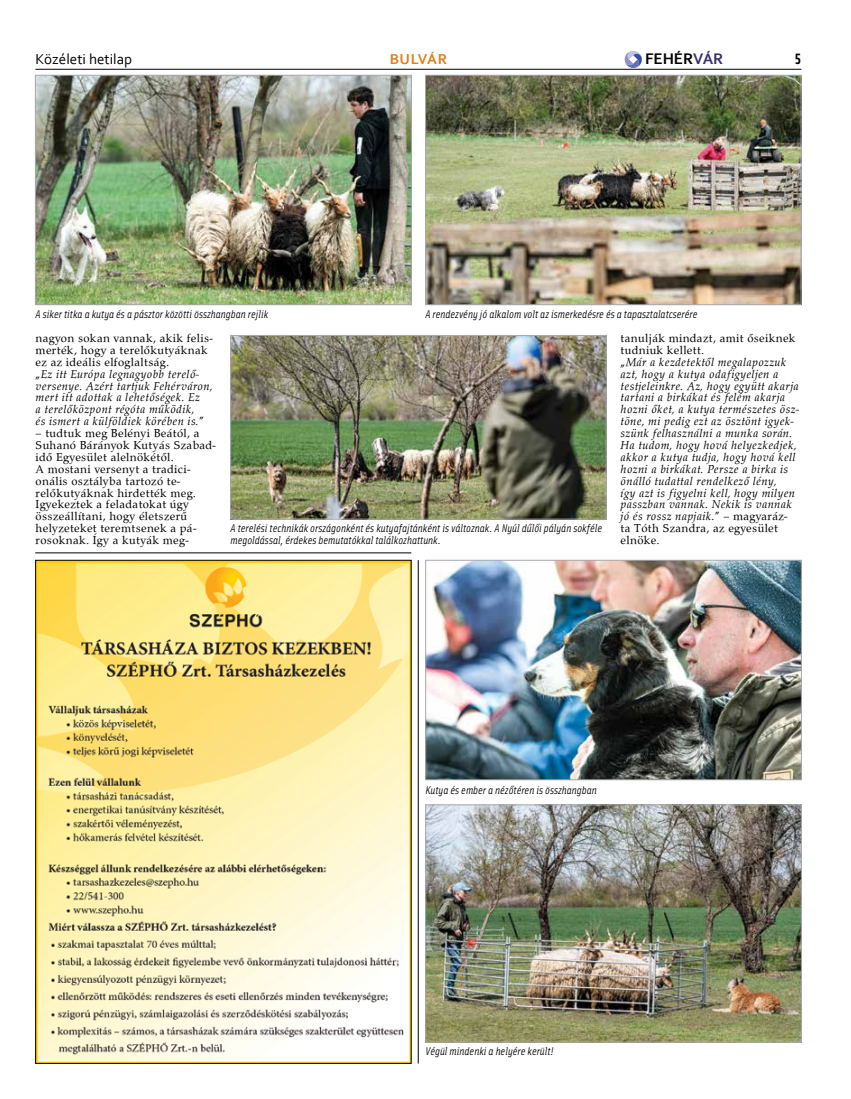
<style>
.page{position:relative;width:851px;height:1099px;background:#fff}
.page>*{position:absolute;margin:0;border:0;box-sizing:border-box;transform-origin:0 0}
.t1{font:700 16.12px "Corbel";color:#000}
.t2{font:15px "Corbel";color:#000}
.t3{font:700 15px "Corbel";letter-spacing:.04em;color:#de811b}
.t4{font:700 15px "Solex";color:#000}
.t5{font:italic 11.88px/11.9px "Palladius";letter-spacing:.03em;color:#000}
.t6{font:11.88px/11.9px "Palladius";letter-spacing:.03em;color:#000}
.t7{font:italic 11.25px/11.9px "Solex";color:#000}
.s1{color:#3c316c}
.s2{font-style:normal}
</style>
<div class="page">
<hr style="left:35px;top:69px;width:766px;height:1px;background:#000">
<svg style="left:624px;top:51px;width:17px;height:18px"></svg>
<img style="left:37px;top:77px;width:372px;height:226px">
<div style="left:35px;top:75px;width:376px;height:230px;border:1px solid #a7a9ac"></div>
<img style="left:232px;top:337px;width:372px;height:180px">
<div style="left:230px;top:335px;width:376px;height:184px;border:1px solid #a7a9ac"></div>
<img style="left:427px;top:77px;width:372px;height:226px">
<div style="left:425px;top:75px;width:376px;height:230px;border:1px solid #a7a9ac"></div>
<img style="left:427px;top:806px;width:372px;height:234px">
<div style="left:425px;top:804px;width:376px;height:238px;border:1px solid #a7a9ac"></div>
<img style="left:427px;top:562px;width:372px;height:216px">
<div style="left:425px;top:560px;width:376px;height:220px;border:1px solid #a7a9ac"></div>
<img style="left:37px;top:562px;width:372px;height:499px">
<hr style="left:35px;top:552px;width:376px;height:1px;background:#000">
<hr style="left:418px;top:560px;width:1px;height:503px;background:#000">
<p class="t2" style="left:35px;top:49px;width:98px">Közéleti hetilap</p>
<p class="t3" style="left:389px;top:49px;width:59px">BULVÁR</p>
<h1 class="t1" style="left:645px;top:48px;width:59px">FEHÉR<span class="s1">VÁR</span></h1>
<p class="t4" style="left:794px;top:49px;width:8px">5</p>
<p class="t7" style="left:36px;top:308px;width:234px">A siker titka a kutya és a pásztor közötti összhangban rejlik</p>
<p class="t7" style="left:425px;top:308px;width:273px">A rendezvény jó alkalom volt az ismerkedésre és a tapasztalatcserére</p>
<p class="t5" style="left:36px;top:332px;width:179px"><span class="s2">nagyon sokan vannak, akik felis&shy;merték, hogy a terelőkutyáknak ez az ideális elfoglaltság.<br>„</span>Ez itt Európa legnagyobb terelő&shy;versenye. Azért tartjuk Fehérváron, mert itt adottak a lehetőségek. Ez<br>a terelőközpont régóta működik,<br>és ismert a külföldiek körében is.<span class="s2">”</span></p>
<p class="t6" style="left:36px;top:427px;width:182px">– tudtuk meg Belényi Beától, a<br>Suhanó Bárányok Kutyás Szabad&shy;idő Egyesület alelnökétől.<br>A mostani versenyt a tradici&shy;onális osztályba tartozó te&shy;relőkutyáknak hirdették meg.<br>Igyekeztek a feladatokat úgy összeállítani, hogy életszerű helyzeteket teremtsenek a pá&shy;rosoknak. Így a kutyák meg-</p>
<p class="t7" style="left:230px;top:522px;width:373px">A terelési technikák országonként és kutyafajtánként is változnak. A Nyúl dűlői pályán sokféle megoldással, érdekes bemutatókkal találkozhattunk.</p>
<p class="t5" style="left:620px;top:332px;width:180px"><span class="s2">tanulják mindazt, amit őseiknek tudniuk kellett.<br>„</span>Már a kezdetektől megalapozzuk azt, hogy a kutya odafigyeljen a testjeleinkre. Az, hogy együtt akarja tartani a birkákat és felém akarja hozni őket, a kutya természetes ösz&shy;töne, mi pedig ezt az ösztönt igyek&shy;szünk felhasználni a munka során.<br>Ha tudom, hogy hová helyezkedjek, akkor a kutya tudja, hogy hová kell hozni a birkákat. Persze a birka is önálló tudattal rendelkező lény,<br>így azt is figyelni kell, hogy milyen passzban vannak. Nekik is vannak jó és rossz napjaik.<span class="s2">” – magyaráz&shy;ta Tóth Szandra, az egyesület elnöke.</span></p>
<p class="t7" style="left:425px;top:783px;width:173px">Kutya és ember a nézőtéren is összhangban</p>
<p class="t7" style="left:425px;top:1044px;width:130px">Végül mindenki a helyére került!</p>
</div>
